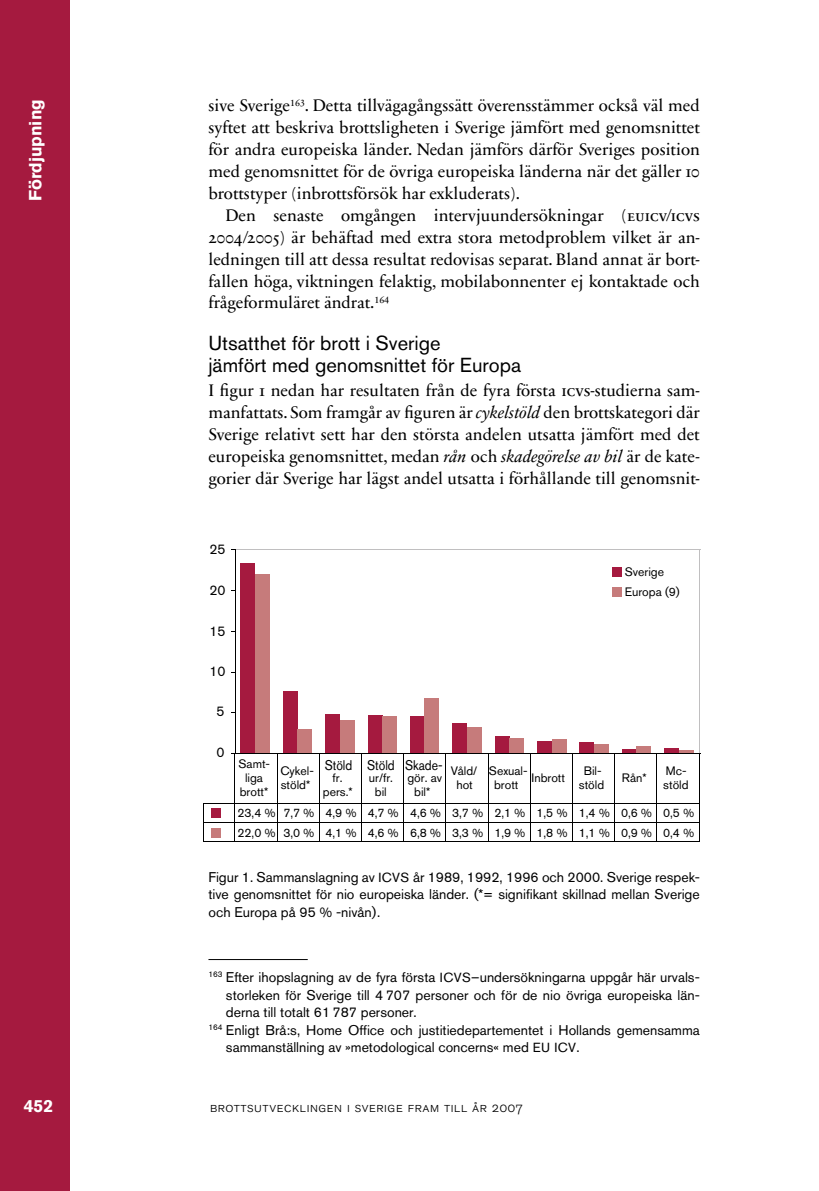
<style>
.page{position:relative;width:819px;height:1191px;background:#fff}
.page>*{position:absolute;margin:0;border:0;box-sizing:border-box;transform-origin:0 0}
.t1{font:20.12px/21.9px "Akzidenz Grotesk BQ";color:#000}
.t2{font:700 17.5px "Akzidenz Grotesk BQ";color:#fff}
.t3{font:16.97px/21.9px "Sabon Next LT Regular Os F";color:#000;text-align:justify}
.t4{font:14px/17.5px "Akzidenz Grotesk BQ";color:#000;text-align:justify}
.t5{font:14px "Akzidenz Grotesk BQ Light SC";letter-spacing:.04em;color:#000}
.t6{font:13.83px "Akzidenz Grotesk BQ";color:#000;scale:.88 1}
.t7{font:13.83px "Akzidenz Grotesk BQ";color:#000}
.t8{font:12.08px/14.2px "Akzidenz Grotesk BQ";color:#000;text-align:center}
.s1{font-family:"Sabon Next LT Regular SC"}
.s2{font-family:"Sabon Next LT Italic Os F"}
.s3{font-size:13.12px}
</style>
<div class="page">
<div style="left:0;top:0;width:69px;height:1191px;background:#a51a3f"></div>
<hr style="left:208px;top:959px;width:100px;height:1px;background:#000">
<hr style="left:233px;top:549px;width:467px;height:1px;background:#c0bfc0">
<hr style="left:699px;top:549px;width:1px;height:204px;background:#c0bfc0">
<div style="left:240px;top:562px;width:15px;height:191px;background:#a51a3f"></div>
<div style="left:283px;top:690px;width:14px;height:63px;background:#a51a3f"></div>
<div style="left:325px;top:713px;width:15px;height:40px;background:#a51a3f"></div>
<div style="left:368px;top:715px;width:14px;height:38px;background:#a51a3f"></div>
<div style="left:410px;top:716px;width:14px;height:37px;background:#a51a3f"></div>
<div style="left:452px;top:723px;width:15px;height:30px;background:#a51a3f"></div>
<div style="left:495px;top:736px;width:14px;height:17px;background:#a51a3f"></div>
<div style="left:537px;top:741px;width:14px;height:12px;background:#a51a3f"></div>
<div style="left:579px;top:742px;width:15px;height:11px;background:#a51a3f"></div>
<div style="left:622px;top:748px;width:14px;height:5px;background:#a51a3f"></div>
<hr style="left:664px;top:749px;width:15px;height:4px;background:#a51a3f">
<hr style="left:663px;top:749px;width:15px;height:4px;background:#a51a3f">
<svg style="left:255px;top:574px;width:15px;height:1px"></svg>
<div style="left:255px;top:575px;width:15px;height:178px;background:#c67b7b"></div>
<div style="left:297px;top:729px;width:15px;height:24px;background:#c67b7b"></div>
<div style="left:340px;top:720px;width:14px;height:33px;background:#c67b7b"></div>
<div style="left:382px;top:716px;width:15px;height:37px;background:#c67b7b"></div>
<div style="left:424px;top:698px;width:15px;height:55px;background:#c67b7b"></div>
<div style="left:467px;top:726px;width:14px;height:27px;background:#c67b7b"></div>
<div style="left:509px;top:738px;width:15px;height:15px;background:#c67b7b"></div>
<div style="left:551px;top:739px;width:15px;height:14px;background:#c67b7b"></div>
<div style="left:594px;top:744px;width:14px;height:9px;background:#c67b7b"></div>
<div style="left:636px;top:746px;width:15px;height:7px;background:#c67b7b"></div>
<hr style="left:679px;top:750px;width:14px;height:3px;background:#c67b7b">
<hr style="left:234px;top:549px;width:1px;height:205px;background:#000">
<hr style="left:203px;top:803px;width:496px;height:1px;background:#000">
<hr style="left:203px;top:841px;width:496px;height:1px;background:#000">
<hr style="left:233px;top:753px;width:467px;height:1px;background:#000">
<hr style="left:203px;top:803px;width:1px;height:38px;background:#000">
<hr style="left:234px;top:753px;width:1px;height:88px;background:#000">
<hr style="left:277px;top:753px;width:1px;height:88px;background:#000">
<hr style="left:319px;top:753px;width:1px;height:88px;background:#000">
<hr style="left:361px;top:753px;width:1px;height:88px;background:#000">
<hr style="left:403px;top:753px;width:1px;height:88px;background:#000">
<hr style="left:445px;top:753px;width:1px;height:88px;background:#000">
<hr style="left:488px;top:753px;width:1px;height:88px;background:#000">
<hr style="left:530px;top:753px;width:1px;height:88px;background:#000">
<hr style="left:572px;top:753px;width:1px;height:88px;background:#000">
<hr style="left:614px;top:753px;width:1px;height:88px;background:#000">
<hr style="left:656px;top:753px;width:1px;height:88px;background:#000">
<hr style="left:699px;top:753px;width:1px;height:88px;background:#000">
<div style="left:211px;top:808px;width:10px;height:10px;background:#a51a3f"></div>
<hr style="left:202px;top:822px;width:497px;height:1px;background:#000">
<div style="left:211px;top:827px;width:10px;height:10px;background:#c67b7b"></div>
<div style="left:612px;top:567px;width:9px;height:10px;background:#a51a3f"></div>
<div style="left:612px;top:587px;width:9px;height:9px;background:#c67b7b"></div>
<p class="t2" style="left:25px;top:201px;width:104px;rotate:-90deg">Fördjupning</p>
<p class="t3" style="left:208px;top:95px;width:493px">sive Sverige<sup>163</sup>. Detta tillvägagångssätt överensstämmer också väl med syftet att beskriva brottsligheten i Sverige jämfört med genomsnittet för andra europeiska länder. Nedan jämförs därför Sveriges position med genomsnittet för de övriga europeiska länderna när det gäller 10 brottstyper (inbrottsförsök har exkluderats).</p>
<p class="t3" style="left:208px;top:205px;width:493px;text-indent:17px">Den senaste omgången intervjuundersökningar (<span class="s1">euicv/icvs </span>2004/2005) är behäftad med extra stora metodproblem vilket är an&shy;ledningen till att dessa resultat redovisas separat. Bland annat är bort&shy;fallen höga, viktningen felaktig, mobilabonnenter ej kontaktade och frågeformuläret ändrat.<sup>164</sup></p>
<p class="t1" style="left:208px;top:332px;width:314px">Utsatthet för brott i Sverige<br>jämfört med genomsnittet för Europa</p>
<p class="t3" style="left:208px;top:379px;width:493px">I figur 1 nedan har resultaten från de fyra första <span class="s1">icvs</span>-studierna sam&shy;manfattats. Som framgår av figuren är <span class="s2">cykelstöld</span> den brottskategori där Sverige relativt sett har den största andelen utsatta jämfört med det europeiska genomsnittet, medan <span class="s2">rån</span> och <span class="s2">skadegörelse av bil</span> är de kate&shy;gorier där Sverige har lägst andel utsatta i förhållande till genomsnit-</p>
<p class="t7" style="left:209px;top:541px;width:18px">25</p>
<p class="t7" style="left:209px;top:582px;width:18px">20</p>
<p class="t7" style="left:209px;top:622px;width:18px">15</p>
<p class="t7" style="left:209px;top:663px;width:18px">10</p>
<p class="t7" style="left:216px;top:703px;width:10px">5</p>
<p class="t7" style="left:216px;top:744px;width:10px">0</p>
<p class="t8" style="left:624px;top:562px;width:57px;line-height:19.2px;text-align:left">Sverige<br>Europa (9)</p>
<p class="t8" style="left:238px;top:756px;width:33px">Samt&shy;liga brott*</p>
<p class="t8" style="left:280px;top:763px;width:35px;text-align:left">Cykel&shy;stöld*</p>
<p class="t6" style="left:324px;top:757px;width:33px">Stöld</p>
<p class="t8" style="left:323px;top:770px;width:31px">fr. pers.*</p>
<p class="t6" style="left:367px;top:757px;width:33px">Stöld</p>
<p class="t8" style="left:369px;top:770px;width:26px">ur/fr. bil</p>
<p class="t6" style="left:405px;top:757px;width:44px">Skade-</p>
<p class="t8" style="left:407px;top:770px;width:36px">gör. av bil*</p>
<p class="t8" style="left:451px;top:763px;width:28px">Våld/ hot</p>
<p class="t8" style="left:489px;top:763px;width:40px">Sexual&shy;brott</p>
<p class="t8" style="left:531px;top:770px;width:35px">Inbrott</p>
<p class="t8" style="left:579px;top:763px;width:27px">Bil&shy;stöld</p>
<p class="t8" style="left:622px;top:770px;width:26px">Rån*</p>
<p class="t8" style="left:663px;top:763px;width:27px;text-align:left">Mc&shy;stöld</p>
<p class="t8" style="left:237px;top:803px;width:458px;line-height:19.2px;text-align:left">23,4 % 7,7 % 4,9 % 4,7 % 4,6 % 3,7 % 2,1 % 1,5 % 1,4 % 0,6 % 0,5 %<br>22,0 % 3,0 % 4,1 % 4,6 % 6,8 % 3,3 % 1,9 % 1,8 % 1,1 % 0,9 % 0,4 %</p>
<p class="t4" style="left:208px;top:868px;width:493px">Figur 1. Sammanslagning av <span class="s3">ICVS</span> år 1989, 1992, 1996 och 2000. Sverige respek&shy;tive genomsnittet för nio europeiska länder. (*= signifikant skillnad mellan Sverige och Europa på 95 % -nivån).</p>
<p class="t4" style="left:208px;top:968px;width:493px"><sup>163</sup> Efter ihopslagning av de fyra första <span class="s3">ICVS</span>–undersökningarna uppgår här urvals-</p>
<p class="t4" style="left:226px;top:985px;width:475px">storleken för Sverige till 4 707 personer och för de nio övriga europeiska län-</p>
<p class="t4" style="left:226px;top:1003px;width:192px">derna till totalt 61 787 personer.</p>
<p class="t4" style="left:208px;top:1020px;width:493px"><sup>164</sup> Enligt Brå:s, Home Office och justitiedepartementet i Hollands gemensamma</p>
<p class="t4" style="left:226px;top:1038px;width:355px">sammanställning av »metodological concerns« med <span class="s3">EU ICV</span>.</p>
<p class="t2" style="left:24px;top:1095px;width:31px">452</p>
<p class="t5" style="left:210px;top:1098px;width:314px">brottsutvecklingen i sverige fram till år 2007</p>
</div>
